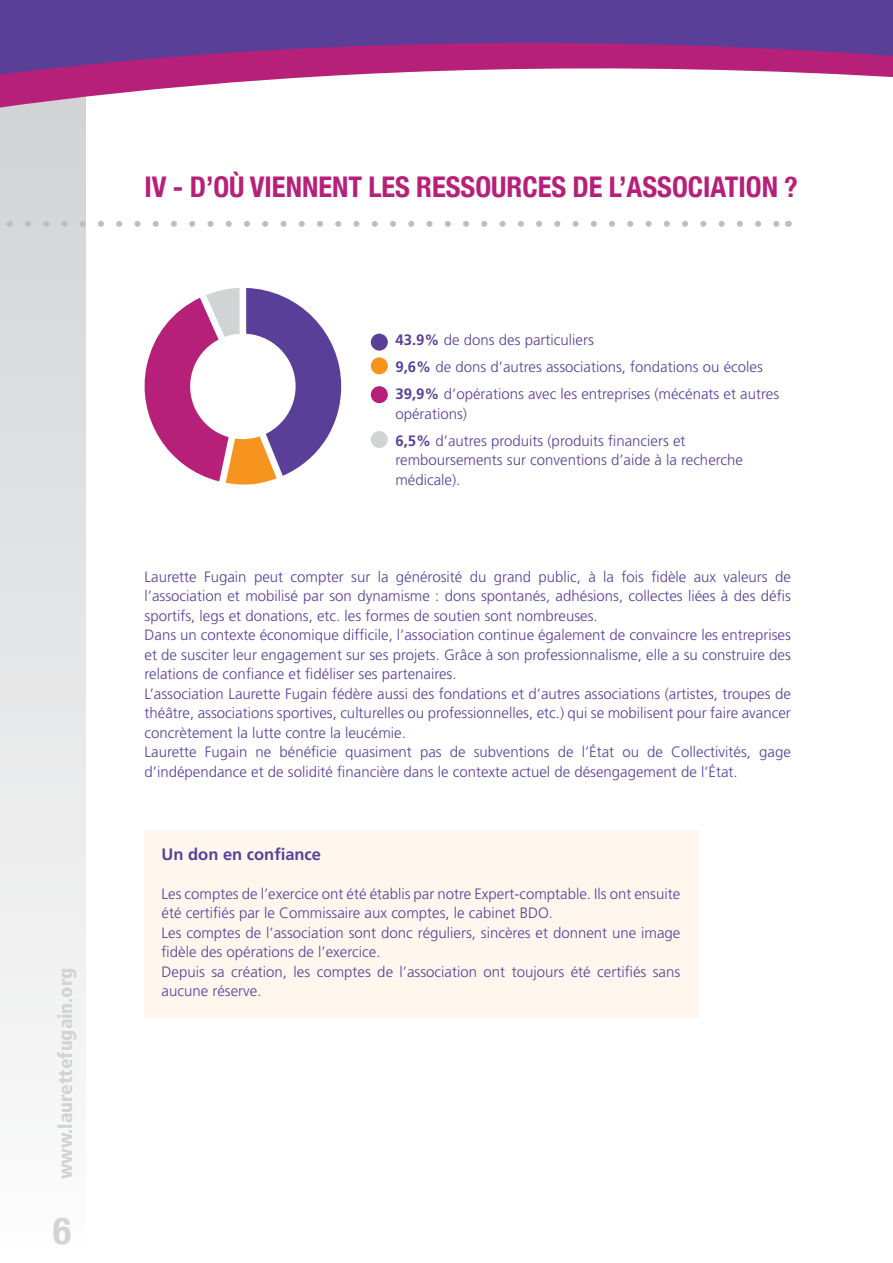
<style>
.page{position:relative;width:893px;height:1263px;background:#fff}
.page>*{position:absolute;margin:0;border:0;box-sizing:border-box;transform-origin:0 0}
.t1{font:700 condensed 37.5px "Helvetica Neue";color:#d1d3d4}
.t2{font:700 condensed 28.5px "Helvetica Neue";color:#b62079}
.t3{font:900 condensed 19.5px "Frutiger";color:#d1d3d4}
.t4{font:700 16.5px "Frutiger";color:#5a3f99}
.t5{font:300 15px/19.5px "Frutiger";color:#5a3f99}
.s1{font-weight:700}
</style>
<div class="page">
<div style="left:0;top:94px;width:85px;height:1169px;background:linear-gradient(to bottom,#d1d3d4,#fcfcfd)"></div>
<svg style="left:0;top:221px;width:779px;height:6px"></svg>
<div style="left:0;top:137px;width:86px;height:25px;background:#d3d5d6"></div>
<svg style="left:0;top:0;width:893px;height:137px"></svg>
<div style="left:145px;top:830px;width:554px;height:187px;background:#fff7ee"></div>
<svg style="left:144px;top:288px;width:197px;height:197px"></svg>
<div style="left:190px;top:334px;width:106px;height:105px;background:#fff;border-radius:50%"></div>
<div style="left:371px;top:334px;width:17px;height:17px;background:#5a3f99;border-radius:50%"></div>
<div style="left:371px;top:357px;width:17px;height:17px;background:#f7941e;border-radius:50%"></div>
<div style="left:371px;top:386px;width:17px;height:17px;background:#b62079;border-radius:50%"></div>
<div style="left:371px;top:431px;width:17px;height:17px;background:#d1d3d4;border-radius:50%"></div>
<h3 class="t3" style="left:54px;top:1179px;width:213px;rotate:-90deg">www.laurettefugain.org</h3>
<h1 class="t1" style="left:53px;top:1199px;width:19px">6</h1>
<h2 class="t2" style="left:145px;top:164px;width:135px">IV - D’OÙ VIENNENT</h2>
<h2 class="t2" style="left:368px;top:164px;width:79px">LES RESSO</h2>
<h2 class="t2" style="left:491px;top:164px;width:47px">URCES</h2>
<h2 class="t2" style="left:572px;top:164px;width:85px">DE L’ASSOCI</h2>
<h2 class="t2" style="left:711px;top:164px;width:29px">ATION</h2>
<h2 class="t2" style="left:784px;top:164px;width:15px">?</h2>
<p class="t5" style="left:395px;top:327px;width:385px;line-height:27px"><span class="s1">43.9%</span> de dons des particuliers<br><span class="s1">9,6%</span> de dons d’autres associations, fondations ou écoles<br><span class="s1">39,9%</span> d’opérations avec les entreprises (mécénats et autres</p>
<p class="t5" style="left:395px;top:400px;width:292px;line-height:27px">opérations)<br><span class="s1">6,5%</span> d’autres produits (produits financiers et</p>
<p class="t5" style="left:395px;top:450px;width:349px">remboursements sur conventions d’aide à la recherche médicale).</p>
<p class="t5" style="left:145px;top:567px;width:648px">Laurette Fugain peut compter sur la générosité du grand public, à la fois fidèle aux valeurs de l’association et mobilisé par son dynamisme : dons spontanés, adhésions, collectes liées à des défis sportifs, legs et donations, etc. les formes de soutien sont nombreuses.<br>Dans un contexte économique difficile, l’association continue également de convaincre les entreprises et de susciter leur engagement sur ses projets. Grâce à son professionnalisme, elle a su construire des relations de confiance et fidéliser ses partenaires.<br>L’association Laurette Fugain fédère aussi des fondations et d’autres associations (artistes, troupes de théâtre, associations sportives, culturelles ou professionnelles, etc.) qui se mobilisent pour faire avancer concrètement la lutte contre la leucémie.<br>Laurette Fugain ne bénéficie quasiment pas de subventions de l’État ou de Collectivités, gage d’indépendance et de solidité financière dans le contexte actuel de désengagement de l’État.</p>
<p class="t4" style="left:162px;top:844px;width:161px">Un don en confiance</p>
<p class="t5" style="left:162px;top:884px;width:520px">Les comptes de l’exercice ont été établis par notre Expert-comptable. Ils ont ensuite été certifiés par le Commissaire aux comptes, le cabinet BDO.<br>Les comptes de l’association sont donc réguliers, sincères et donnent une image fidèle des opérations de l’exercice.<br>Depuis sa création, les comptes de l’association ont toujours été certifiés sans aucune réserve.</p>
</div>
